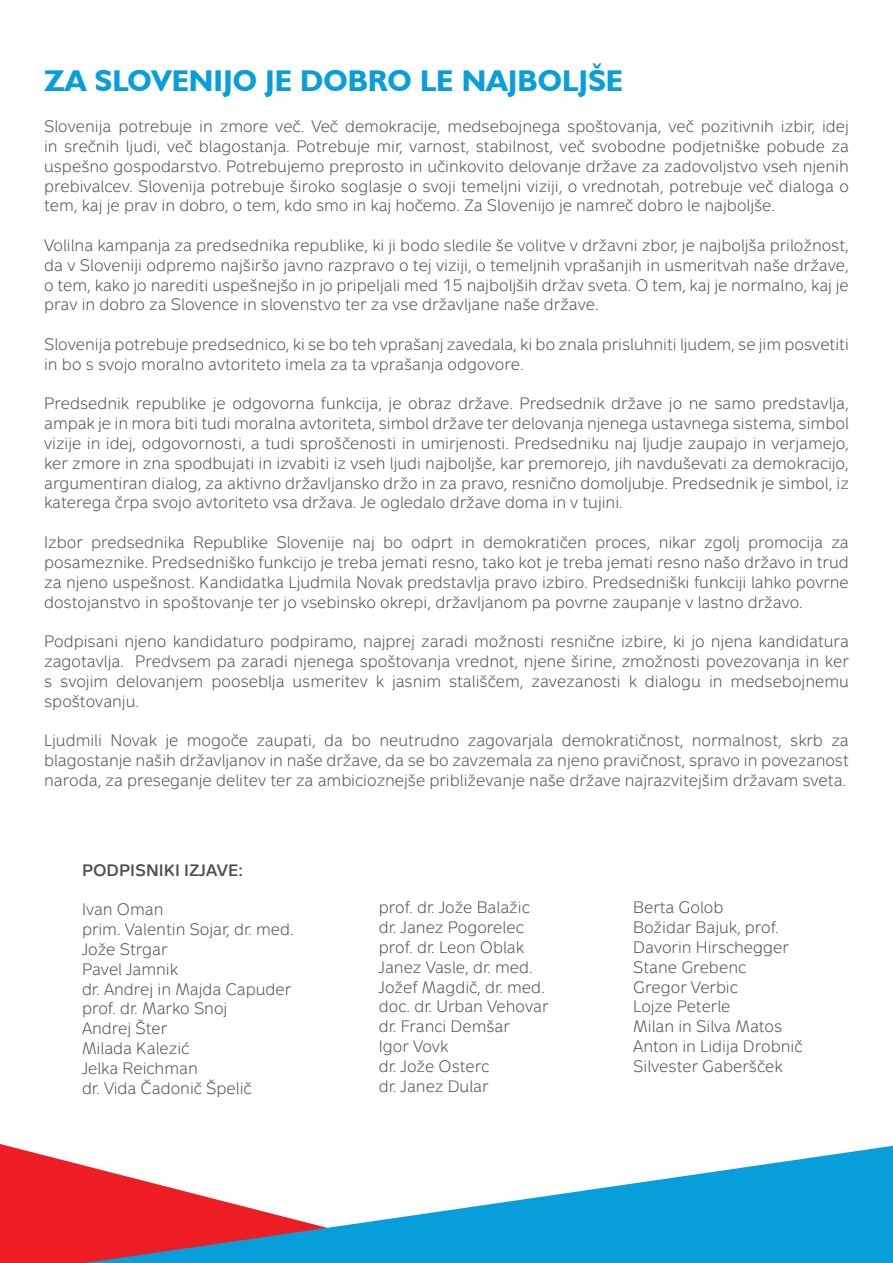
<style>
.page{position:relative;width:893px;height:1263px;background:#fff}
.page>*{position:absolute;margin:0;border:0;box-sizing:border-box;transform-origin:0 0}
.t1{font:700 30px "Humanist 521 BT";color:#069edb}
.t2{font:16.5px/19.8px "Metron Light Pro";color:#4b4c4d;text-align:justify}
.t3{font:700 16.5px "Metron Light Pro";color:#4b4c4d}
</style>
<div class="page">
<svg style="left:0;top:1144px;width:85px;height:119px;fill:#ee1d23"></svg>
<svg style="left:85px;top:1146px;width:808px;height:117px"></svg>
<p class="t1" style="left:44px;top:62px;width:581px">ZA SLOVENIJO JE DOBRO LE NAJBOLJŠE</p>
<p class="t2" style="left:44px;top:117px;width:806px">Slovenija potrebuje in zmore več. Več demokracije, medsebojnega spoštovanja, več pozitivnih izbir, idej in srečnih ljudi, več blagostanja. Potrebuje mir, varnost, stabilnost, več svobodne podjetniške pobude za uspešno gospodarstvo. Potrebujemo preprosto in učinkovito delovanje države za zadovoljstvo vseh njenih prebivalcev. Slovenija potrebuje široko soglasje o svoji temeljni viziji, o vrednotah, potrebuje več dialoga o tem, kaj je prav in dobro, o tem, kdo smo in kaj hočemo. Za Slovenijo je namreč dobro le najboljše.</p>
<p class="t2" style="left:44px;top:235px;width:806px">Volilna kampanja za predsednika republike, ki ji bodo sledile še volitve v državni zbor, je najboljša priložnost, da v Sloveniji odpremo najširšo javno razpravo o tej viziji, o temeljnih vprašanjih in usmeritvah naše države, o tem, kako jo narediti uspešnejšo in jo pripeljali med 15 najboljših držav sveta. O tem, kaj je normalno, kaj je prav in dobro za Slovence in slovenstvo ter za vse državljane naše države.</p>
<p class="t2" style="left:44px;top:334px;width:806px">Slovenija potrebuje predsednico, ki se bo teh vprašanj zavedala, ki bo znala prisluhniti ljudem, se jim posvetiti in bo s svojo moralno avtoriteto imela za ta vprašanja odgovore.</p>
<p class="t2" style="left:44px;top:394px;width:806px">Predsednik republike je odgovorna funkcija, je obraz države. Predsednik države jo ne samo predstavlja, ampak je in mora biti tudi moralna avtoriteta, simbol države ter delovanja njenega ustavnega sistema, simbol vizije in idej, odgovornosti, a tudi sproščenosti in umirjenosti. Predsedniku naj ljudje zaupajo in verjamejo, ker zmore in zna spodbujati in izvabiti iz vseh ljudi najboljše, kar premorejo, jih navduševati za demokracijo, argumentiran dialog, za aktivno državljansko držo in za pravo, resnično domoljubje. Predsednik je simbol, iz katerega črpa svojo avtoriteto vsa država. Je ogledalo države doma in v tujini.</p>
<p class="t2" style="left:44px;top:532px;width:806px">Izbor predsednika Republike Slovenije naj bo odprt in demokratičen proces, nikar zgolj promocija za posameznike. Predsedniško funkcijo je treba jemati resno, tako kot je treba jemati resno našo državo in trud za njeno uspešnost. Kandidatka Ljudmila Novak predstavlja pravo izbiro. Predsedniški funkciji lahko povrne dostojanstvo in spoštovanje ter jo vsebinsko okrepi, državljanom pa povrne zaupanje v lastno državo.</p>
<p class="t2" style="left:44px;top:631px;width:806px">Podpisani njeno kandidaturo podpiramo, najprej zaradi možnosti resnične izbire, ki jo njena kandidatura zagotavlja. Predvsem pa zaradi njenega spoštovanja vrednot, njene širine, zmožnosti povezovanja in ker s svojim delovanjem pooseblja usmeritev k jasnim stališčem, zavezanosti k dialogu in medsebojnemu spoštovanju.</p>
<p class="t2" style="left:44px;top:730px;width:806px">Ljudmili Novak je mogoče zaupati, da bo neutrudno zagovarjala demokratičnost, normalnost, skrb za blagostanje naših državljanov in naše države, da se bo zavzemala za njeno pravičnost, spravo in povezanost naroda, za preseganje delitev ter za ambicioznejše približevanje naše države najrazvitejšim državam sveta.</p>
<p class="t3" style="left:82px;top:860px;width:162px">PODPISNIKI IZJAVE:</p>
<p class="t2" style="left:82px;top:900px;width:83px">Ivan Oman</p>
<p class="t2" style="left:82px;top:919px;width:213px">prim. Valentin Sojar, dr. med.</p>
<p class="t2" style="left:82px;top:939px;width:87px">Jože Strgar</p>
<p class="t2" style="left:82px;top:959px;width:97px">Pavel Jamnik</p>
<p class="t2" style="left:82px;top:979px;width:211px">dr. Andrej in Majda Capuder</p>
<p class="t2" style="left:82px;top:999px;width:147px">prof. dr. Marko Snoj</p>
<p class="t2" style="left:82px;top:1018px;width:87px">Andrej Šter</p>
<p class="t2" style="left:82px;top:1038px;width:109px">Milada Kalezić</p>
<p class="t2" style="left:82px;top:1058px;width:117px">Jelka Reichman</p>
<p class="t2" style="left:82px;top:1078px;width:171px">dr. Vida Čadonič Špelič</p>
<p class="t2" style="left:379px;top:898px;width:152px">prof. dr. Jože Balažic</p>
<p class="t2" style="left:379px;top:918px;width:146px">dr. Janez Pogorelec</p>
<p class="t2" style="left:379px;top:937px;width:147px">prof. dr. Leon Oblak</p>
<p class="t2" style="left:379px;top:957px;width:155px">Janez Vasle, dr. med.</p>
<p class="t2" style="left:379px;top:977px;width:167px">Jožef Magdič, dr. med.</p>
<p class="t2" style="left:379px;top:997px;width:171px">doc. dr. Urban Vehovar</p>
<p class="t2" style="left:379px;top:1017px;width:132px">dr. Franci Demšar</p>
<p class="t2" style="left:379px;top:1036px;width:71px">Igor Vovk</p>
<p class="t2" style="left:379px;top:1056px;width:112px">dr. Jože Osterc</p>
<p class="t2" style="left:379px;top:1076px;width:111px">dr. Janez Dular</p>
<p class="t2" style="left:633px;top:898px;width:92px">Berta Golob</p>
<p class="t2" style="left:633px;top:918px;width:147px">Božidar Bajuk, prof.</p>
<p class="t2" style="left:633px;top:937px;width:157px">Davorin Hirschegger</p>
<p class="t2" style="left:633px;top:957px;width:114px">Stane Grebenc</p>
<p class="t2" style="left:633px;top:977px;width:106px">Gregor Verbic</p>
<p class="t2" style="left:633px;top:997px;width:99px">Lojze Peterle</p>
<p class="t2" style="left:633px;top:1017px;width:151px">Milan in Silva Matos</p>
<p class="t2" style="left:633px;top:1036px;width:171px">Anton in Lidija Drobnič</p>
<p class="t2" style="left:633px;top:1056px;width:151px">Silvester Gaberšček</p>
</div>
